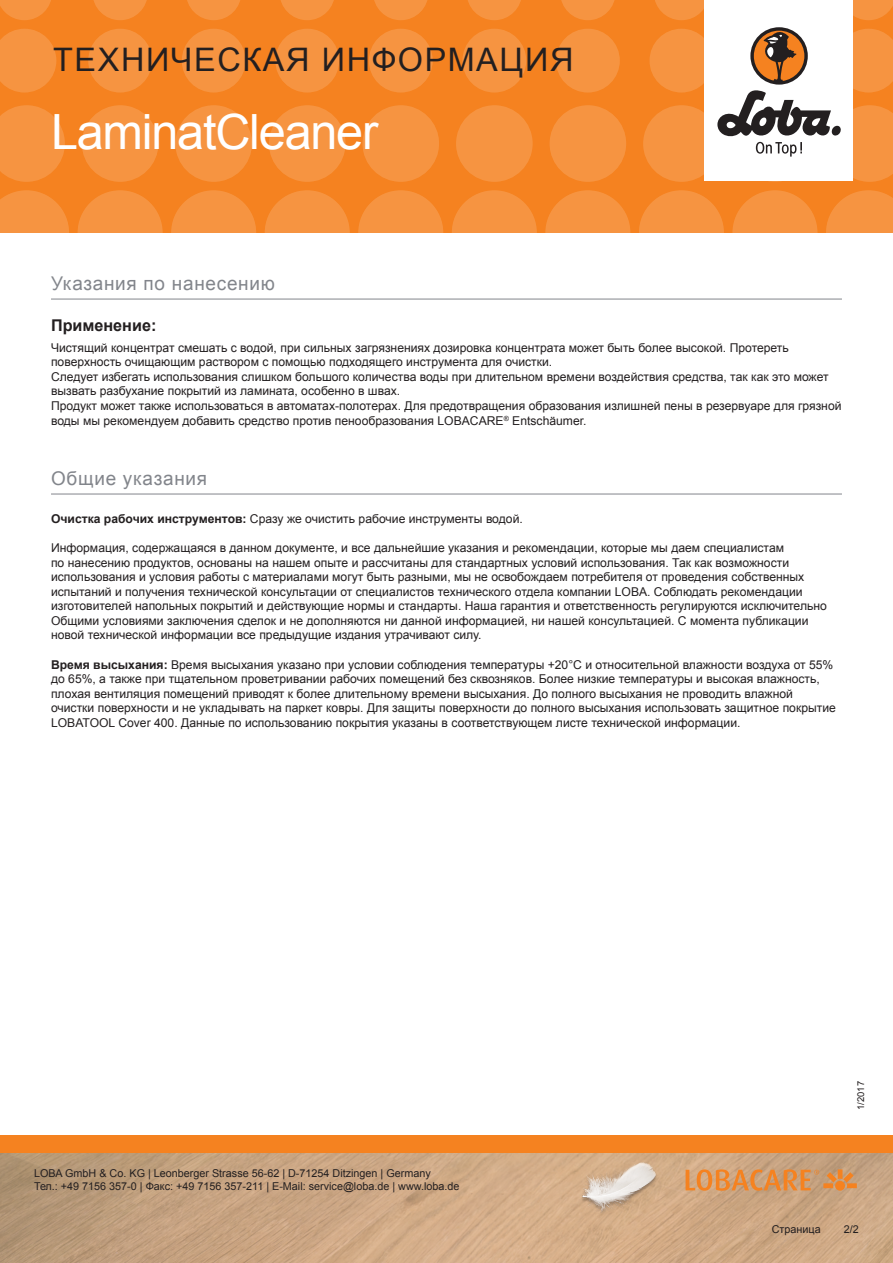
<style>
.page{position:relative;width:893px;height:1263px;background:#fff}
.page>*{position:absolute;margin:0;border:0;box-sizing:border-box;transform-origin:0 0}
.t1{font:48.6px "Arial";letter-spacing:-.025em;color:#fff}
.t2{font:32.4px "Arial";letter-spacing:.05em;color:#231f20}
.Titel_grau{font:18.9px "Arial";letter-spacing:.04em;color:#82858b}
.t3{font:700 16.2px "Arial";color:#231f20}
.Text{font:12.15px/14.5px "Arial";color:#231f20}
.t4{font:10.8px/12.9px "Arial";color:#231f20}
.t5{font:9.45px "Arial";color:#231f20}
.s1{font-weight:700}
</style>
<div class="page">
<div style="left:0;top:0;width:893px;height:233px;background:#f58220"></div>
<svg style="left:0;top:190px;width:69px;height:43px"></svg>
<svg style="left:78px;top:190px;width:85px;height:85px;fill:#f69441"></svg>
<svg style="left:171px;top:190px;width:85px;height:85px;fill:#f69441"></svg>
<svg style="left:265px;top:190px;width:85px;height:85px;fill:#f69441"></svg>
<svg style="left:358px;top:190px;width:85px;height:85px;fill:#f69441"></svg>
<svg style="left:545px;top:190px;width:85px;height:85px;fill:#f69441"></svg>
<svg style="left:452px;top:190px;width:85px;height:85px;fill:#f69441"></svg>
<svg style="left:732px;top:190px;width:85px;height:85px;fill:#f69441"></svg>
<svg style="left:639px;top:190px;width:85px;height:85px;fill:#f69441"></svg>
<svg style="left:826px;top:190px;width:67px;height:43px"></svg>
<svg style="left:0;top:105px;width:65px;height:77px"></svg>
<svg style="left:82px;top:105px;width:76px;height:77px"></svg>
<svg style="left:175px;top:105px;width:77px;height:77px"></svg>
<svg style="left:269px;top:105px;width:76px;height:77px"></svg>
<svg style="left:456px;top:105px;width:77px;height:77px"></svg>
<svg style="left:362px;top:105px;width:77px;height:77px"></svg>
<svg style="left:550px;top:105px;width:76px;height:77px"></svg>
<svg style="left:0;top:29px;width:56px;height:63px"></svg>
<svg style="left:182px;top:29px;width:64px;height:63px"></svg>
<svg style="left:88px;top:29px;width:64px;height:63px"></svg>
<svg style="left:275px;top:29px;width:64px;height:63px"></svg>
<svg style="left:462px;top:29px;width:64px;height:63px"></svg>
<svg style="left:369px;top:29px;width:64px;height:63px"></svg>
<svg style="left:556px;top:29px;width:64px;height:63px"></svg>
<svg style="left:0;top:0;width:51px;height:20px"></svg>
<svg style="left:187px;top:0;width:53px;height:20px"></svg>
<svg style="left:468px;top:0;width:53px;height:20px"></svg>
<svg style="left:655px;top:0;width:49px;height:20px"></svg>
<svg style="left:93px;top:0;width:54px;height:20px"></svg>
<svg style="left:374px;top:0;width:54px;height:20px"></svg>
<svg style="left:281px;top:0;width:53px;height:20px"></svg>
<svg style="left:561px;top:0;width:54px;height:20px"></svg>
<svg style="left:853px;top:0;width:40px;height:20px"></svg>
<img style="left:0;top:1152px;width:893px;height:111px">
<div style="left:0;top:1135px;width:893px;height:17px;background:#f58220"></div>
<div style="left:704px;top:0;width:149px;height:181px;background:#fff"></div>
<svg style="left:643px;top:28px;width:250px;height:154px"></svg>
<img style="left:578px;top:1161px;width:82px;height:81px">
<svg style="left:686px;top:1169px;width:171px;height:22px"></svg>
<hr style="left:51px;top:494px;width:791px;height:1px;background:#82858b">
<hr style="left:51px;top:299px;width:791px;height:1px;background:#82858b">
<h2 class="t2" style="left:53px;top:38px;width:522px">ТЕХНИЧЕСКАЯ ИНФОРМАЦИЯ</h2>
<p class="t1" style="left:51px;top:100px;width:329px">LaminatCleaner</p>
<p class="Titel_grau" style="left:51px;top:271px;width:225px">Указания по нанесению</p>
<p class="t3" style="left:51px;top:314px;width:107px">Применение:</p>
<p class="Text" style="left:51px;top:340px;width:739px">Чистящий концентрат смешать с водой, при сильных загрязнениях дозировка концентрата может быть более высокой. Протереть поверхность очищающим раствором с помощью подходящего инструмента для очистки.</p>
<p class="Text" style="left:51px;top:369px;width:779px">Следует избегать использования слишком большого количества воды при длительном времени воздействия средства, так как это может вызвать разбухание покрытий из ламината, особенно в швах.</p>
<p class="Text" style="left:51px;top:399px;width:792px">Продукт может также использоваться в автоматах-полотерах. Для предотвращения образования излишней пены в резервуаре для грязной воды мы рекомендуем добавить средство против пенообразования LOBACARE<sup>®</sup> Entschäumer.</p>
<p class="Titel_grau" style="left:51px;top:466px;width:158px">Общие указания</p>
<p class="Text" style="left:51px;top:511px;width:473px"><span class="s1">Очистка рабочих инструментов:</span> Сразу же очистить рабочие инструменты водой.</p>
<p class="Text" style="left:51px;top:540px;width:777px">Информация, содержащаяся в данном документе, и все дальнейшие указания и рекомендации, которые мы даем специалистам<br>по нанесению продуктов, основаны на нашем опыте и рассчитаны для стандартных условий использования. Так как возможности использования и условия работы с материалами могут быть разными, мы не освобождаем потребителя от проведения собственных испытаний и получения технической консультации от специалистов технического отдела компании LOBA. Соблюдать рекомендации изготовителей напольных покрытий и действующие нормы и стандарты. Наша гарантия и ответственность регулируются исключительно Общими условиями заключения сделок и не дополняются ни данной информацией, ни нашей консультацией. С момента публикации новой технической информации все предыдущие издания утрачивают силу.</p>
<p class="Text" style="left:51px;top:657px;width:786px"><span class="s1">Время высыхания:</span> Время высыхания указано при условии соблюдения температуры +20°C и относительной влажности воздуха от 55% до 65%, а также при тщательном проветривании рабочих помещений без сквозняков. Более низкие температуры и высокая влажность, плохая вентиляция помещений приводят к более длительному времени высыхания. До полного высыхания не проводить влажной очистки поверхности и не укладывать на паркет ковры. Для защиты поверхности до полного высыхания использовать защитное покрытие LOBATOOL Cover 400. Данные по использованию покрытия указаны в соответствующем листе технической информации.</p>
<p class="t4" style="left:34px;top:1167px;width:427px">LOBA GmbH &amp; Co. KG | Leonberger Strasse 56-62 | D-71254 Ditzingen | Germany<br>Тел.: +49 7156 357-0 | Факс: +49 7156 357-211 | E-Mail: service@loba.de | www.loba.de</p>
<p class="t5" style="left:855px;top:1110px;width:30px;rotate:-90deg">1/2017</p>
<p class="t4" style="left:772px;top:1222px;width:50px">Страница</p>
<p class="t4" style="left:844px;top:1222px;width:17px">2/2</p>
</div>
